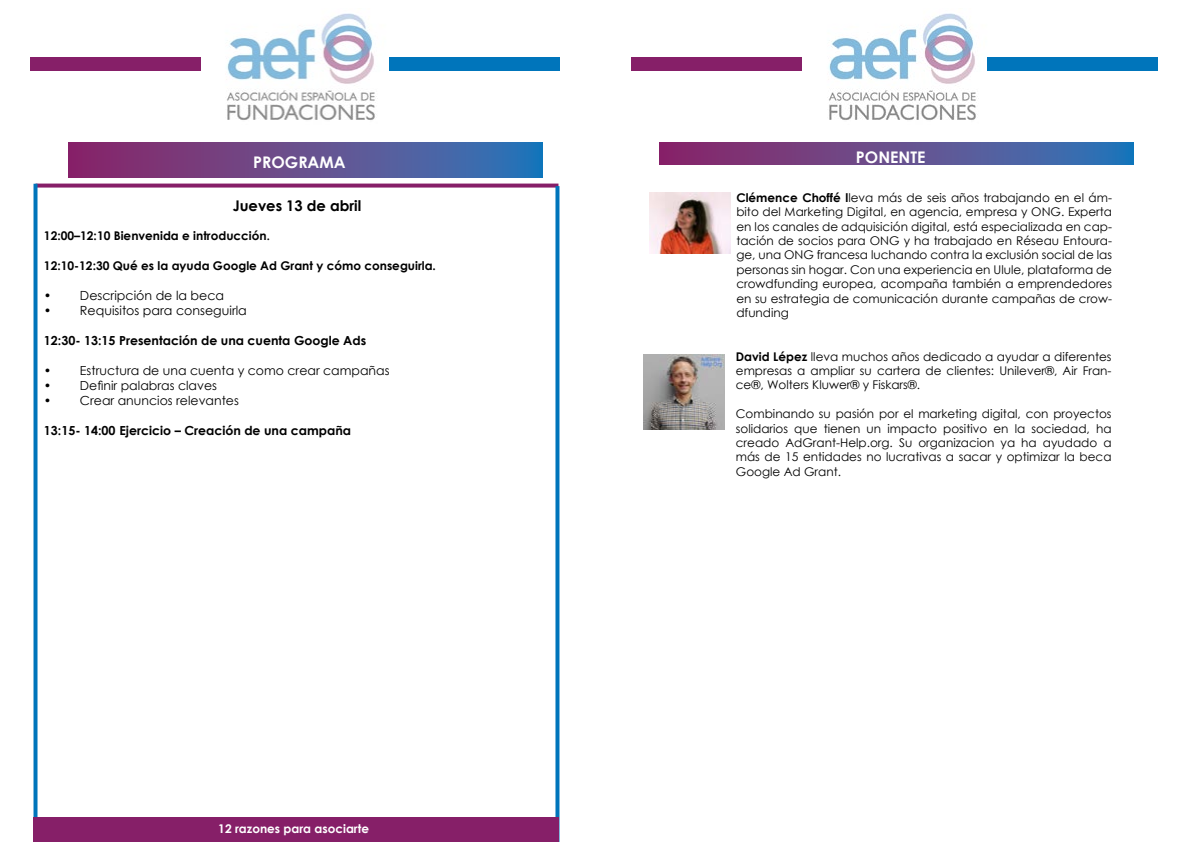
<style>
.page{position:relative;width:1191px;height:842px;background:#fff}
.page>*{position:absolute;margin:0;border:0;box-sizing:border-box;transform-origin:0 0}
.t1{font:700 16px "Century Gothic";color:#fff}
.t2{font:700 14.7px "Century Gothic";color:#000}
.t3{font:12.6px "Century Gothic";color:#000}
.t4{font:12.5px "Century Gothic";color:#000}
.t5{font:700 12.5px "Century Gothic";color:#000}
.t6{font:12px/14.4px "Century Gothic";color:#000;text-align:justify}
.t7{font:700 12px "Century Gothic";color:#000}
.t8{font:700 12px "Century Gothic";color:#fff}
.s1{font-weight:700}
.s2{font-size:11.2px}
</style>
<div class="page">
<svg style="left:68px;top:142px;width:474px;height:36px;background:#614e8f"></svg>
<svg style="left:659px;top:142px;width:474px;height:22px;background:#614e8f"></svg>
<svg style="left:38px;top:184px;width:520px;height:4px;background:#923678"></svg>
<svg style="left:34px;top:184px;width:4px;height:634px;background:#1f85c3"></svg>
<svg style="left:555px;top:186px;width:4px;height:632px;background:#1e85c2"></svg>
<div style="left:34px;top:818px;width:525px;height:24px;background:#861f68"></div>
<img style="left:226px;top:13px;width:149px;height:107px">
<div style="left:30px;top:58px;width:171px;height:13px;background:#861f68"></div>
<div style="left:388px;top:58px;width:171px;height:13px;background:#0075bb"></div>
<img style="left:828px;top:13px;width:161px;height:107px">
<div style="left:631px;top:58px;width:171px;height:13px;background:#861f68"></div>
<div style="left:987px;top:58px;width:171px;height:13px;background:#0075bb"></div>
<img style="left:649px;top:192px;width:81px;height:61px">
<img style="left:644px;top:355px;width:80px;height:75px">
<h1 class="t1" style="left:253px;top:150px;width:94px">PROGRAMA</h1>
<h1 class="t1" style="left:856px;top:145px;width:71px">PONENTE</h1>
<p class="t6" style="left:736px;top:190px;width:377px"><span class="s1">Clémence Choffé l</span>leva más de seis años trabajando en el ám&shy;bito del Marketing Digital, en agencia, empresa y ONG. Experta en los canales de adquisición digital, está especializada en cap&shy;tación de socios para ONG y ha trabajado en Réseau Entoura&shy;ge, una ONG francesa luchando contra la exclusión social de las personas sin hogar. Con una experiencia en Ulule, plataforma de crowdfunding europea, acompaña también a emprendedores en su estrategia de comunicación durante campañas de crow&shy;dfunding</p>
<p class="t2" style="left:233px;top:194px;width:130px">Jueves 13 de abril</p>
<p class="t7" style="left:44px;top:227px;width:227px">12:00–12:10 Bienvenida e introducción<span class="s2">.</span></p>
<p class="t7" style="left:44px;top:256px;width:393px">12:10-12:30 Qué es la ayuda Google Ad Grant y cómo conseguirla.</p>
<p class="t3" style="left:44px;top:287px;width:182px">• Descripción de la beca</p>
<p class="t3" style="left:44px;top:302px;width:204px">• Requisitos para conseguirla</p>
<p class="t5" style="left:44px;top:331px;width:324px">12:30- 13:15 Presentación de una cuenta Google Ads</p>
<p class="t4" style="left:44px;top:362px;width:347px">• Estructura de una cuenta y como crear campañas</p>
<p class="t4" style="left:44px;top:377px;width:174px">• Definir palabras claves</p>
<p class="t4" style="left:44px;top:392px;width:196px">• Crear anuncios relevantes</p>
<p class="t5" style="left:44px;top:421px;width:309px">13:15- 14:00 Ejercicio – Creación de una campaña</p>
<p class="t6" style="left:736px;top:349px;width:377px"><span class="s1">David Lépez</span> lleva muchos años dedicado a ayudar a diferentes empresas a ampliar su cartera de clientes: Unilever®, Air Fran&shy;ce®, Wolters Kluwer® y Fiskars®.</p>
<p class="t6" style="left:736px;top:406px;width:377px">Combinando su pasión por el marketing digital, con proyectos solidarios que tienen un impacto positivo en la sociedad, ha creado AdGrant-Help.org. Su organizacion ya ha ayudado a más de 15 entidades no lucrativas a sacar y optimizar la beca Google Ad Grant.</p>
<p class="t8" style="left:218px;top:820px;width:152px">12 razones para asociarte</p>
</div>
